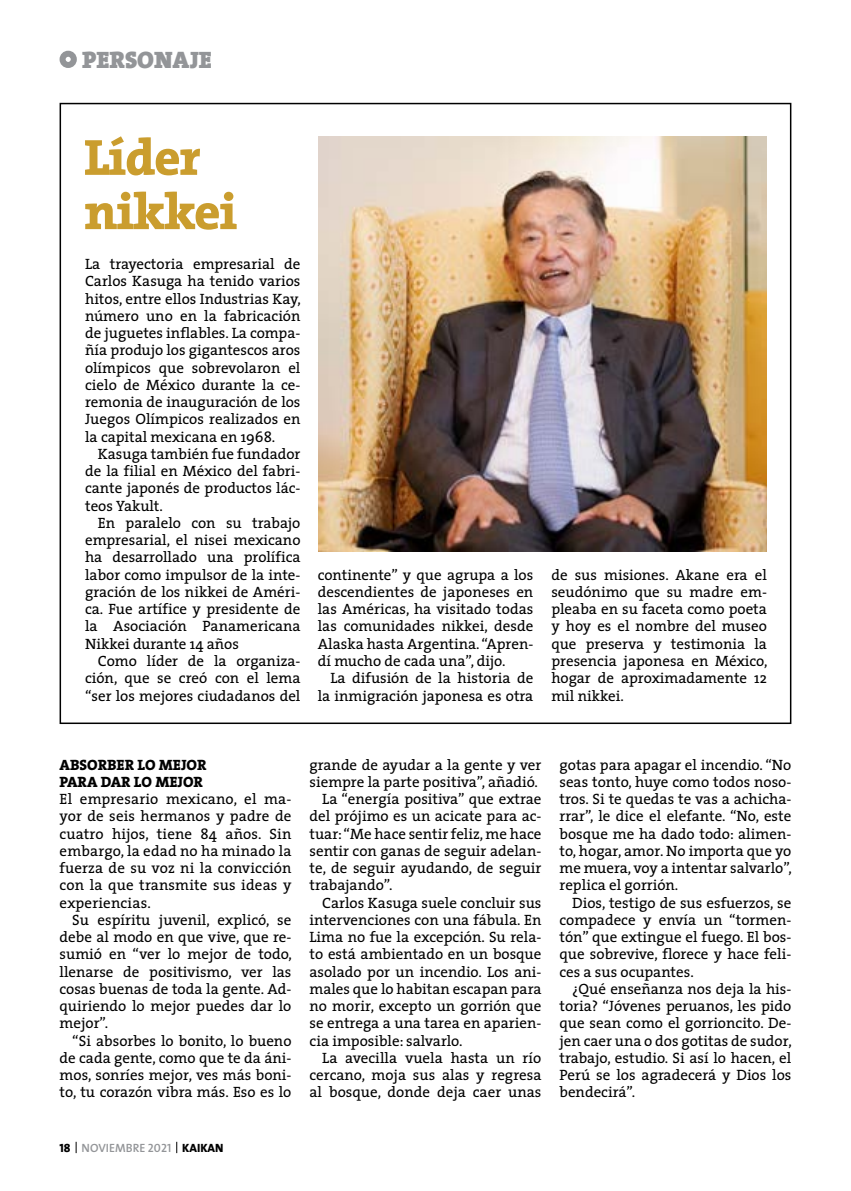
<style>
.page{position:relative;width:851px;height:1191px;background:#fff}
.page>*{position:absolute;margin:0;border:0;box-sizing:border-box;transform-origin:0 0}
.t1{font:800 51.3px/54.3px "The Serif";letter-spacing:-.03em;color:#ca9d2e}
.t2{font:900 24px "The Serif";color:#939598}
.t3{font:15px/17.2px "The Serif";color:#000;text-align:justify}
.t4{font:800 15px/17.2px "The Serif";color:#000}
.t5{font:12px "The Sans Semi Bold Caps";color:#939598}
.s1{font-family:"The Sans Extra Bold Caps";color:#000}
</style>
<div class="page">
<img style="left:318px;top:137px;width:448px;height:414px">
<svg style="left:76px;top:1141px;width:1px;height:12px"></svg>
<svg style="left:176px;top:1141px;width:1px;height:12px"></svg>
<div style="left:60px;top:51px;width:17px;height:17px;border:6px solid #939598;border-radius:50%"></div>
<h2 class="t2" style="left:82px;top:39px;width:131px">PERSONAJE</h2>
<h1 class="t1" style="left:84px;top:129px;width:155px">Líder nikkei</h1>
<p class="t3" style="left:85px;top:255px;width:217px">La trayectoria empresarial de Carlos Kasuga ha tenido varios hitos, entre ellos Industrias Kay, número uno en la fabricación de juguetes inflables. La compa&shy;ñía produjo los gigantescos aros olímpicos que sobrevolaron el cielo de México durante la ce&shy;remonia de inauguración de los Juegos Olímpicos realizados en la capital mexicana en 1968.</p>
<p class="t3" style="left:85px;top:445px;width:217px;text-indent:13px">Kasuga también fue fundador de la filial en México del fabri&shy;cante japonés de productos lác&shy;teos Yakult.</p>
<p class="t3" style="left:85px;top:514px;width:217px;text-indent:13px">En paralelo con su trabajo empresarial, el nisei mexicano ha desarrollado una prolífica labor como impulsor de la inte&shy;gración de los nikkei de Améri&shy;ca. Fue artífice y presidente de la Asociación Panamericana Nikkei durante 14 años</p>
<p class="t3" style="left:85px;top:652px;width:217px;text-indent:13px">Como líder de la organiza&shy;ción, que se creó con el lema “ser los mejores ciudadanos del</p>
<p class="t3" style="left:318px;top:565px;width:217px">continente” y que agrupa a los descendientes de japoneses en las Américas, ha visitado todas las comunidades nikkei, desde Alaska hasta Argentina. “Apren&shy;dí mucho de cada una”, dijo.</p>
<p class="t3" style="left:318px;top:669px;width:217px;text-align:right">La difusión de la historia de la inmigración japonesa es otra</p>
<p class="t3" style="left:551px;top:565px;width:217px">de sus misiones. Akane era el seudónimo que su madre em&shy;pleaba en su faceta como poeta y hoy es el nombre del museo que preserva y testimonia la presencia japonesa en México, hogar de aproximadamente 12 mil nikkei.</p>
<p class="t4" style="left:60px;top:755px;width:148px">ABSORBER LO MEJOR<br>PARA DAR LO MEJOR</p>
<p class="t3" style="left:60px;top:790px;width:233px">El empresario mexicano, el ma&shy;yor de seis hermanos y padre de cuatro hijos, tiene 84 años. Sin embargo, la edad no ha minado la fuerza de su voz ni la convicción con la que transmite sus ideas y experiencias.</p>
<p class="t3" style="left:60px;top:910px;width:234px;text-indent:13px">Su espíritu juvenil, explicó, se debe al modo en que vive, que re&shy;sumió en “ver lo mejor de todo, llenarse de positivismo, ver las cosas buenas de toda la gente. Ad&shy;quiriendo lo mejor puedes dar lo mejor”.</p>
<p class="t3" style="left:60px;top:1031px;width:233px;text-indent:13px">“Si absorbes lo bonito, lo bueno de cada gente, como que te da áni&shy;mos, sonríes mejor, ves más boni&shy;to, tu corazón vibra más. Eso es lo</p>
<p class="t5" style="left:60px;top:1137px;width:165px"><span class="s1">18</span> NOVIEMBRE 2021 <span class="s1">KAIKAN</span></p>
<p class="t3" style="left:309px;top:755px;width:233px">grande de ayudar a la gente y ver</p>
<p class="t3" style="left:309px;top:772px;width:230px">siempre la parte positiva”, añadió.</p>
<p class="t3" style="left:322px;top:790px;width:221px">La “energía positiva” que extrae</p>
<p class="t3" style="left:309px;top:807px;width:233px">del prójimo es un acicate para ac-</p>
<p class="t3" style="left:309px;top:824px;width:233px">tuar: “Me hace sentir feliz, me hace</p>
<p class="t3" style="left:309px;top:841px;width:233px">sentir con ganas de seguir adelan-</p>
<p class="t3" style="left:309px;top:859px;width:233px">te, de seguir ayudando, de seguir</p>
<p class="t3" style="left:309px;top:876px;width:84px">trabajando”.</p>
<p class="t3" style="left:322px;top:893px;width:221px">Carlos Kasuga suele concluir sus</p>
<p class="t3" style="left:309px;top:910px;width:233px">intervenciones con una fábula. En</p>
<p class="t3" style="left:309px;top:928px;width:233px">Lima no fue la excepción. Su rela-</p>
<p class="t3" style="left:309px;top:945px;width:233px">to está ambientado en un bosque</p>
<p class="t3" style="left:309px;top:962px;width:233px">asolado por un incendio. Los ani-</p>
<p class="t3" style="left:309px;top:979px;width:233px">males que lo habitan escapan para</p>
<p class="t3" style="left:309px;top:997px;width:233px">no morir, excepto un gorrión que</p>
<p class="t3" style="left:309px;top:1014px;width:233px">se entrega a una tarea en aparien-</p>
<p class="t3" style="left:309px;top:1031px;width:154px">cia imposible: salvarlo.</p>
<p class="t3" style="left:322px;top:1048px;width:221px">La avecilla vuela hasta un río</p>
<p class="t3" style="left:309px;top:1066px;width:233px">cercano, moja sus alas y regresa</p>
<p class="t3" style="left:309px;top:1083px;width:233px">al bosque, donde deja caer unas</p>
<p class="t3" style="left:559px;top:755px;width:234px">gotas para apagar el incendio. “No seas tonto, huye como todos noso&shy;tros. Si te quedas te vas a achicha&shy;rrar”, le dice el elefante. “No, este bosque me ha dado todo: alimen&shy;to, hogar, amor. No importa que yo me muera, voy a intentar salvarlo”, replica el gorrión.</p>
<p class="t3" style="left:559px;top:893px;width:233px;text-indent:13px">Dios, testigo de sus esfuerzos, se compadece y envía un “tormen&shy;tón” que extingue el fuego. El bos&shy;que sobrevive, florece y hace feli&shy;ces a sus ocupantes.</p>
<p class="t3" style="left:559px;top:979px;width:234px;text-indent:13px">¿Qué enseñanza nos deja la his&shy;toria? “Jóvenes peruanos, les pido que sean como el gorrioncito. De&shy;jen caer una o dos gotitas de sudor, trabajo, estudio. Si así lo hacen, el Perú se los agradecerá y Dios los bendecirá”.</p>
</div>
